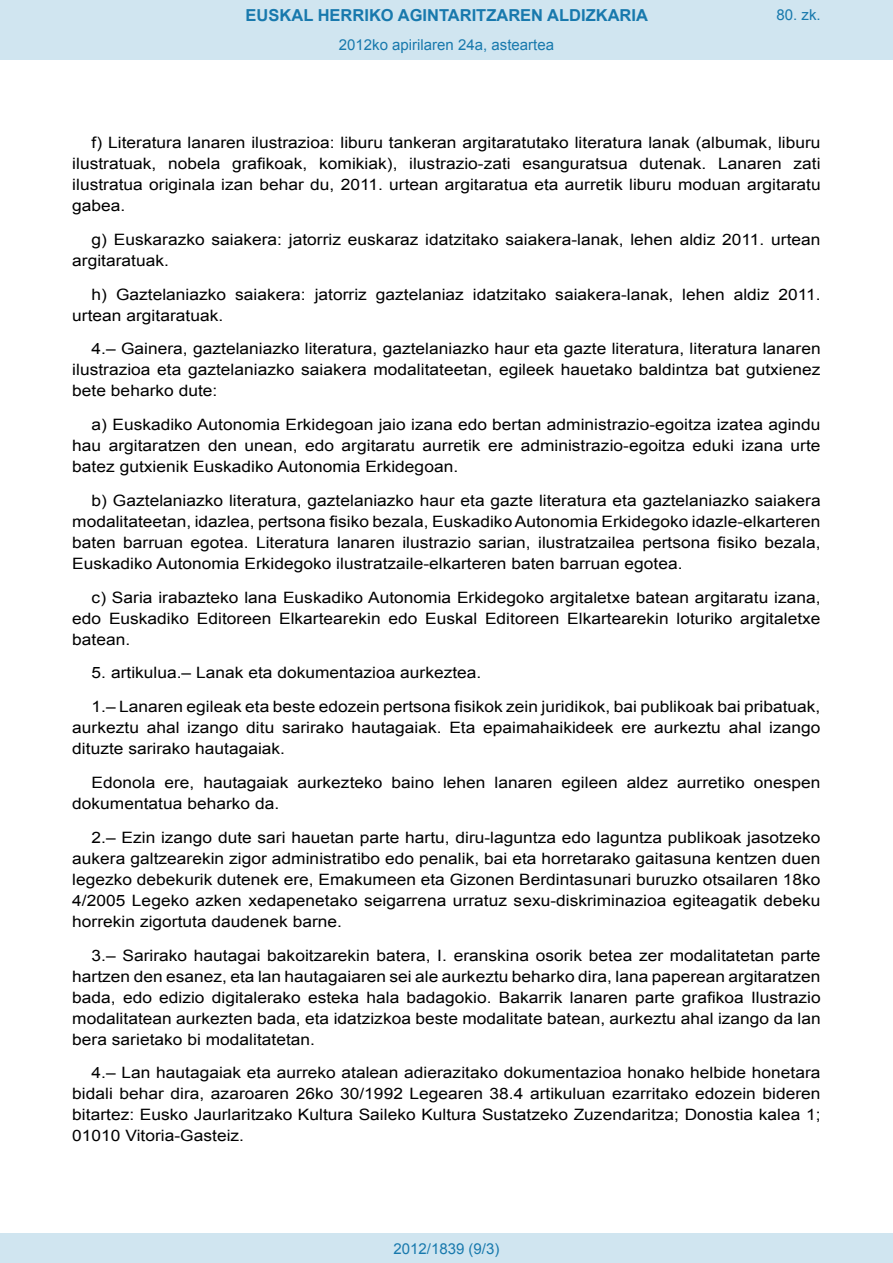
<style>
.page{position:relative;width:893px;height:1263px;background:#fff}
.page>*{position:absolute;margin:0;border:0;box-sizing:border-box;transform-origin:0 0}
.t1{font:700 16.5px "Arial";color:#1879ad}
.BOPVDetalle{font:15.6px/21px "Arial";color:#000;text-align:justify;scale:1.11 1}
.Paginacion_Centro{font:15px "Arial";color:#1879ad}
</style>
<div class="page">
<div style="left:0;top:0;width:893px;height:60px;background:#d0e5f0"></div>
<div style="left:0;top:1233px;width:893px;height:30px;background:#d0e5f0"></div>
<p class="t1" style="left:246px;top:4px;width:404px">EUSKAL HERRIKO AGINTARITZAREN ALDIZKARIA</p>
<p class="Paginacion_Centro" style="left:339px;top:35px;width:217px">2012ko apirilaren 24a, asteartea</p>
<p class="Paginacion_Centro" style="left:776px;top:5px;width:46px">80. zk.</p>
<p class="BOPVDetalle" style="left:72px;top:132px;width:676px;text-indent:19px">f) Literatura lanaren ilustrazioa: liburu tankeran argitaratutako literatura lanak (albumak, liburu ilustratuak, nobela grafikoak, komikiak), ilustrazio-zati esanguratsua dutenak. Lanaren zati ilustratua originala izan behar du, 2011. urtean argitaratua eta aurretik liburu moduan argitaratu gabea.</p>
<p class="BOPVDetalle" style="left:72px;top:229px;width:676px;text-indent:19px">g) Euskarazko saiakera: jatorriz euskaraz idatzitako saiakera-lanak, lehen aldiz 2011. urtean argitaratuak.</p>
<p class="BOPVDetalle" style="left:72px;top:284px;width:676px;text-indent:19px">h) Gaztelaniazko saiakera: jatorriz gaztelaniaz idatzitako saiakera-lanak, lehen aldiz 2011. urtean argitaratuak.</p>
<p class="BOPVDetalle" style="left:72px;top:339px;width:676px;text-indent:19px">4.– Gainera, gaztelaniazko literatura, gaztelaniazko haur eta gazte literatura, literatura lanaren ilustrazioa eta gaztelaniazko saiakera modalitateetan, egileek hauetako baldintza bat gutxienez bete beharko dute:</p>
<p class="BOPVDetalle" style="left:72px;top:414px;width:676px;text-indent:19px">a) Euskadiko Autonomia Erkidegoan jaio izana edo bertan administrazio-egoitza izatea agindu hau argitaratzen den unean, edo argitaratu aurretik ere administrazio-egoitza eduki izana urte batez gutxienik Euskadiko Autonomia Erkidegoan.</p>
<p class="BOPVDetalle" style="left:72px;top:490px;width:676px;text-indent:19px">b) Gaztelaniazko literatura, gaztelaniazko haur eta gazte literatura eta gaztelaniazko saiakera modalitateetan, idazlea, pertsona fisiko bezala, Euskadiko Autonomia Erkidegoko idazle-elkarteren baten barruan egotea. Literatura lanaren ilustrazio sarian, ilustratzailea pertsona fisiko bezala, Euskadiko Autonomia Erkidegoko ilustratzaile-elkarteren baten barruan egotea.</p>
<p class="BOPVDetalle" style="left:72px;top:587px;width:676px;text-indent:19px">c) Saria irabazteko lana Euskadiko Autonomia Erkidegoko argitaletxe batean argitaratu izana, edo Euskadiko Editoreen Elkartearekin edo Euskal Editoreen Elkartearekin loturiko argitaletxe batean.</p>
<p class="BOPVDetalle" style="left:92px;top:663px;width:353px">5. artikulua.– Lanak eta dokumentazioa aurkeztea.</p>
<p class="BOPVDetalle" style="left:72px;top:696px;width:675px;text-indent:19px">1.– Lanaren egileak eta beste edozein pertsona fisikok zein juridikok, bai publikoak bai pribatuak, aurkeztu ahal izango ditu sarirako hautagaiak. Eta epaimahaikideek ere aurkeztu ahal izango dituzte sarirako hautagaiak.</p>
<p class="BOPVDetalle" style="left:72px;top:772px;width:676px;text-indent:19px">Edonola ere, hautagaiak aurkezteko baino lehen lanaren egileen aldez aurretiko onespen dokumentatua beharko da.</p>
<p class="BOPVDetalle" style="left:72px;top:827px;width:676px;text-indent:19px">2.– Ezin izango dute sari hauetan parte hartu, diru-laguntza edo laguntza publikoak jasotzeko aukera galtzearekin zigor administratibo edo penalik, bai eta horretarako gaitasuna kentzen duen legezko debekurik dutenek ere, Emakumeen eta Gizonen Berdintasunari buruzko otsailaren 18ko 4/2005 Legeko azken xedapenetako seigarrena urratuz sexu-diskriminazioa egiteagatik debeku horrekin zigortuta daudenek barne.</p>
<p class="BOPVDetalle" style="left:72px;top:945px;width:676px;text-indent:19px">3.– Sarirako hautagai bakoitzarekin batera, I. eranskina osorik betea zer modalitatetan parte hartzen den esanez, eta lan hautagaiaren sei ale aurkeztu beharko dira, lana paperean argitaratzen bada, edo edizio digitalerako esteka hala badagokio. Bakarrik lanaren parte grafikoa Ilustrazio modalitatean aurkezten bada, eta idatzizkoa beste modalitate batean, aurkeztu ahal izango da lan bera sarietako bi modalitatetan.</p>
<p class="BOPVDetalle" style="left:72px;top:1062px;width:676px;text-indent:19px">4.– Lan hautagaiak eta aurreko atalean adierazitako dokumentazioa honako helbide honetara bidali behar dira, azaroaren 26ko 30/1992 Legearen 38.4 artikuluan ezarritako edozein bideren bitartez: Eusko Jaurlaritzako Kultura Saileko Kultura Sustatzeko Zuzendaritza; Donostia kalea 1; 01010 Vitoria-Gasteiz.</p>
<p class="Paginacion_Centro" style="left:393px;top:1238px;width:107px">2012/1839 (9/3)</p>
</div>
